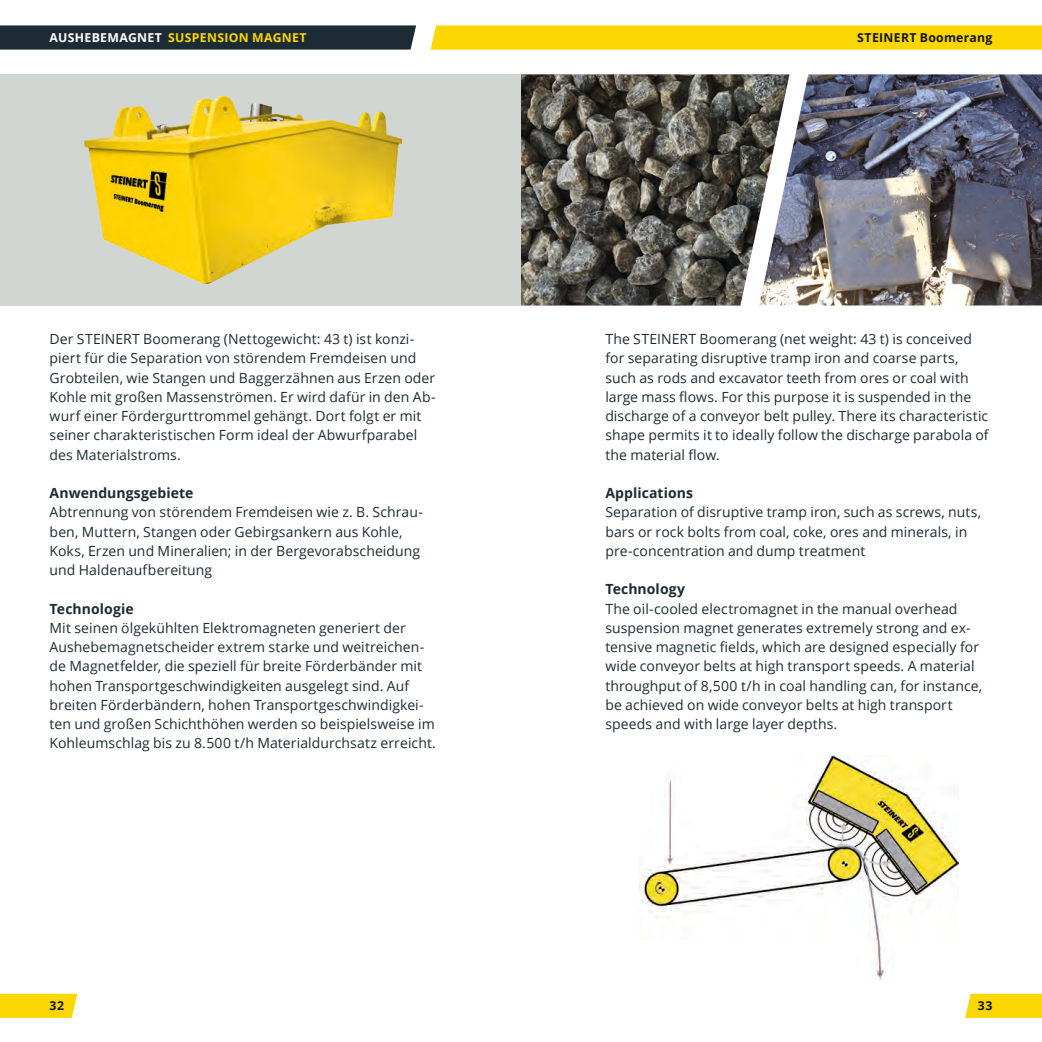
<style>
.page{position:relative;width:1042px;height:1042px;background:#fff}
.page>*{position:absolute;margin:0;border:0;box-sizing:border-box;transform-origin:0 0}
.t1{font:14px/19.2px "Open Sans";letter-spacing:.005em;color:#1d2c34}
.t2{font:700 14px "Open Sans";letter-spacing:.005em;color:#1d2c34}
.t3{font:700 12.25px "Open Sans";letter-spacing:.025em;color:#fcd600}
.t4{font:700 12.25px "Open Sans";letter-spacing:.025em;color:#131413}
.s1{color:#fff}
</style>
<div class="page">
<img style="left:521px;top:74px;width:238px;height:231px">
<div style="left:0;top:74px;width:521px;height:231px;background:#d1d6d2"></div>
<img style="left:759px;top:74px;width:283px;height:231px">
<img style="left:639px;top:755px;width:319px;height:224px">
<img style="left:85px;top:96px;width:317px;height:188px">
<svg style="left:430px;top:25px;width:612px;height:25px;background:#fcd70a"></svg>
<svg style="left:0;top:25px;width:416px;height:25px;background:#25333b"></svg>
<svg style="left:965px;top:993px;width:77px;height:25px;background:#fcd811"></svg>
<svg style="left:0;top:993px;width:77px;height:25px;background:#fcd810"></svg>
<p class="t3" style="left:50px;top:29px;width:258px"><span class="s1">AUSHEBEMAGNET</span> SUSPENSION MAGNET</p>
<p class="t4" style="left:857px;top:29px;width:137px">STEINERT Boomerang</p>
<p class="t1" style="left:50px;top:329px;width:387px">Der STEINERT Boomerang (Nettogewicht: 43 t) ist konzi&shy;piert für die Separation von störendem Fremdeisen und Grobteilen, wie Stangen und Baggerzähnen aus Erzen oder Kohle mit großen Massenströmen. Er wird dafür in den Ab&shy;wurf einer Fördergurttrommel gehängt. Dort folgt er mit seiner charakteristischen Form ideal der Abwurfparabel des Materialstroms.</p>
<p class="t2" style="left:50px;top:483px;width:145px">Anwendungsgebiete</p>
<p class="t1" style="left:50px;top:502px;width:375px">Abtrennung von störendem Fremdeisen wie z. B. Schrau&shy;ben, Muttern, Stangen oder Gebirgsankern aus Kohle, Koks, Erzen und Mineralien; in der Bergevorabscheidung und Haldenaufbereitung</p>
<p class="t2" style="left:50px;top:598px;width:86px">Technologie</p>
<p class="t1" style="left:50px;top:618px;width:388px">Mit seinen ölgekühlten Elektromagneten generiert der Aushebemagnetscheider extrem starke und weitreichen&shy;de Magnetfelder, die speziell für breite Förderbänder mit hohen Transportgeschwindigkeiten ausgelegt sind. Auf breiten Förderbändern, hohen Transportgeschwindigkei&shy;ten und großen Schichthöhen werden so beispielsweise im Kohleumschlag bis zu 8.500 t/h Materialdurchsatz erreicht.</p>
<p class="t1" style="left:605px;top:329px;width:385px">The STEINERT Boomerang (net weight: 43 t) is conceived for separating disruptive tramp iron and coarse parts, such as rods and excavator teeth from ores or coal with large mass flows. For this purpose it is suspended in the discharge of a conveyor belt pulley. There its characteristic shape permits it to ideally follow the discharge parabola of the material flow.</p>
<p class="t2" style="left:605px;top:483px;width:89px">Applications</p>
<p class="t1" style="left:605px;top:502px;width:377px">Separation of disruptive tramp iron, such as screws, nuts, bars or rock bolts from coal, coke, ores and minerals, in pre-concentration and dump treatment</p>
<p class="t2" style="left:605px;top:579px;width:81px">Technology</p>
<p class="t1" style="left:605px;top:598px;width:378px">The oil-cooled electromagnet in the manual overhead suspension magnet generates extremely strong and ex&shy;tensive magnetic fields, which are designed especially for wide conveyor belts at high transport speeds. A material throughput of 8,500 t/h in coal handling can, for instance, be achieved on wide conveyor belts at high transport speeds and with large layer depths.</p>
<p class="t4" style="left:50px;top:996px;width:16px">32</p>
<p class="t4" style="left:978px;top:996px;width:16px">33</p>
</div>
